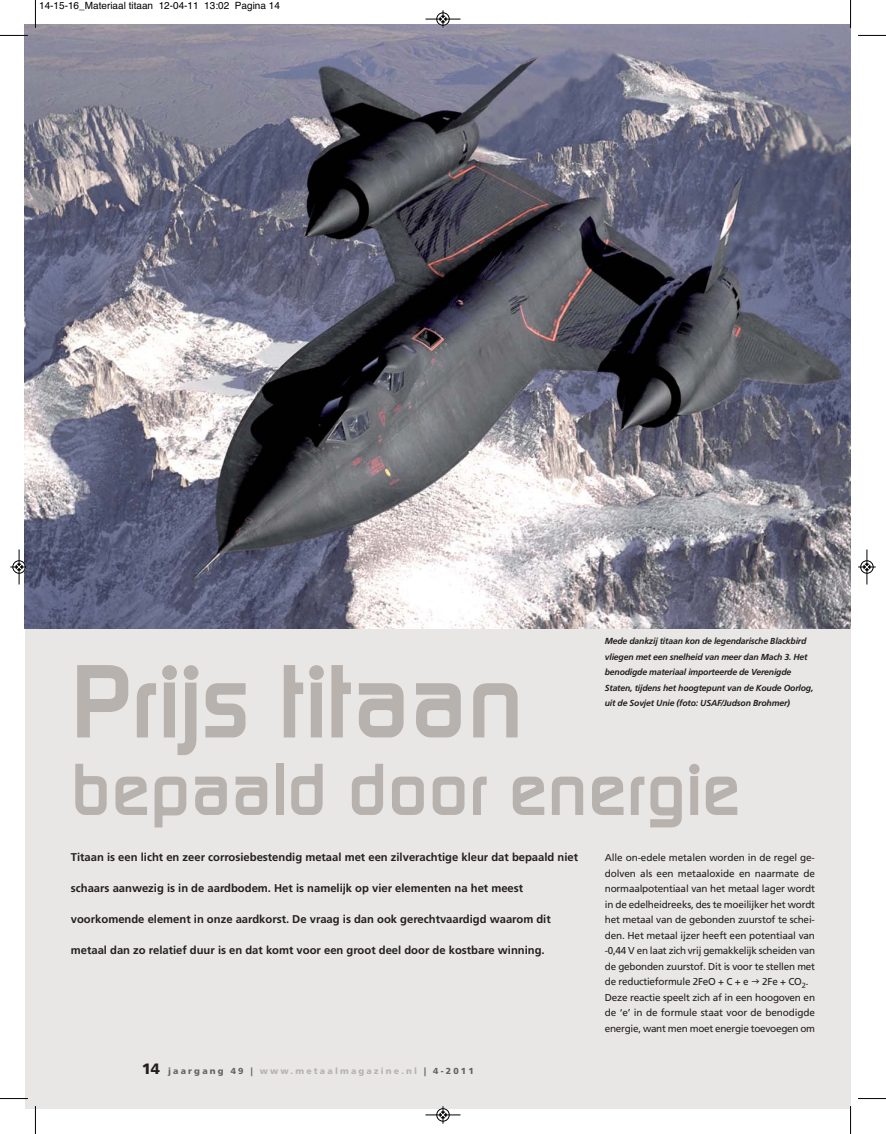
<style>
.page{position:relative;width:886px;height:1134px;background:#fff}
.page>*{position:absolute;margin:0;border:0;box-sizing:border-box;transform-origin:0 0}
.t1{font:700 102.5px "Modaerne";color:#b8b2ae}
.t2{font:700 72.5px "Modaerne";color:#b8b2ae}
.t3{font:700 11.25px "Frutiger";color:#231f20}
.t4{font:10px/15.5px "Frutiger";letter-spacing:-.02em;color:#231f20;text-align:justify}
.t5{font:10px "Helvetica";color:#000}
.t6{font:italic 700 8.75px/15.5px "Frutiger";letter-spacing:-.02em;color:#231f20}
.t7{font:900 8.75px "Frutiger";letter-spacing:.25em;color:#b8b2ae}
.s1{font-size:15px;color:#231f20}
.s2{color:#636466}
</style>
<div class="page">
<div style="left:25px;top:25px;width:825px;height:1084px;background:#e9e7e5"></div>
<img style="left:25px;top:24px;width:825px;height:605px">
<svg style="left:35px;top:0;width:1px;height:28px"></svg>
<svg style="left:0;top:35px;width:28px;height:1px"></svg>
<svg style="left:850px;top:0;width:1px;height:28px"></svg>
<svg style="left:858px;top:35px;width:28px;height:1px"></svg>
<svg style="left:35px;top:1106px;width:1px;height:28px"></svg>
<svg style="left:0;top:1098px;width:28px;height:1px"></svg>
<svg style="left:850px;top:1106px;width:1px;height:28px"></svg>
<svg style="left:858px;top:1098px;width:28px;height:1px"></svg>
<div style="left:436px;top:12px;width:14px;height:14px;border:1px solid #fff;border-radius:50%"></div>
<hr style="left:425px;top:19px;width:35px;height:1px;background:#000">
<div style="left:437px;top:13px;width:12px;height:12px;border:1px solid #000;border-radius:50%"></div>
<svg style="left:440px;top:10px;width:6px;height:18px"></svg>
<div style="left:436px;top:1108px;width:14px;height:13px;border:1px solid #fff;border-radius:50%"></div>
<hr style="left:425px;top:1115px;width:35px;height:1px;background:#000">
<div style="left:437px;top:1108px;width:12px;height:13px;border:1px solid #000;border-radius:50%"></div>
<svg style="left:440px;top:1106px;width:6px;height:18px"></svg>
<div style="left:12px;top:560px;width:14px;height:14px;border:1px solid #fff;border-radius:50%"></div>
<hr style="left:19px;top:549px;width:1px;height:35px;background:#000">
<div style="left:13px;top:561px;width:12px;height:12px;border:1px solid #000;border-radius:50%"></div>
<svg style="left:10px;top:564px;width:18px;height:6px"></svg>
<div style="left:860px;top:560px;width:13px;height:14px;border:1px solid #fff;border-radius:50%"></div>
<hr style="left:867px;top:549px;width:1px;height:35px;background:#000">
<div style="left:860px;top:561px;width:13px;height:12px;border:1px solid #000;border-radius:50%"></div>
<svg style="left:858px;top:564px;width:18px;height:6px"></svg>
<p class="t5" style="left:39px;top:0;width:242px">14-15-16_Materiaal titaan 12-04-11 13:02 Pagina 14</p>
<p class="t6" style="left:605px;top:634px;width:210px">Mede dankzij titaan kon de legendarische Blackbird vliegen met een snelheid van meer dan Mach 3. Het benodigde materiaal importeerde de Verenigde Staten, tijdens het hoogtepunt van de Koude Oorlog, uit de Sovjet Unie (foto: USAF/Judson Brohmer)</p>
<h1 class="t1" style="left:71px;top:665px;width:454px">Prijs titaan</h1>
<h2 class="t2" style="left:71px;top:764px;width:671px">bepaald door energie</h2>
<p class="t3" style="left:71px;top:853px;width:509px">Titaan is een licht en zeer corrosiebestendig metaal met een zilverachtige kleur dat bepaald niet</p>
<p class="t3" style="left:71px;top:884px;width:454px">schaars aanwezig is in de aardbodem. Het is namelijk op vier elementen na het meest</p>
<p class="t3" style="left:71px;top:915px;width:481px">voorkomende element in onze aardkorst. De vraag is dan ook gerechtvaardigd waarom dit</p>
<p class="t3" style="left:71px;top:946px;width:475px">metaal dan zo relatief duur is en dat komt voor een groot deel door de kostbare winning.</p>
<p class="t7" style="left:142px;top:1068px;width:333px"><span class="s1">14</span> <span class="s2">jaargang 49 |</span> www.metaalmagazine.nl <span class="s2">| 4-2011</span></p>
<p class="t4" style="left:605px;top:851px;width:212px">Alle on-edele metalen worden in de regel ge&shy;dolven als een metaaloxide en naarmate de normaalpotentiaal van het metaal lager wordt in de edelheidreeks, des te moeilijker het wordt het metaal van de gebonden zuurstof te schei&shy;den. Het metaal ijzer heeft een potentiaal van -0,44 V en laat zich vrij gemakkelijk scheiden van de gebonden zuurstof. Dit is voor te stellen met de reductieformule 2FeO + C + e</p>
<p class="t4" style="left:605px;top:975px;width:212px;text-align:left;text-indent:157px">2Fe + CO<sub>2</sub>.<br>Deze reactie speelt zich af in een hoogoven en de ‘e’ in de formule staat voor de benodigde energie, want men moet energie toevoegen om</p>
</div>
